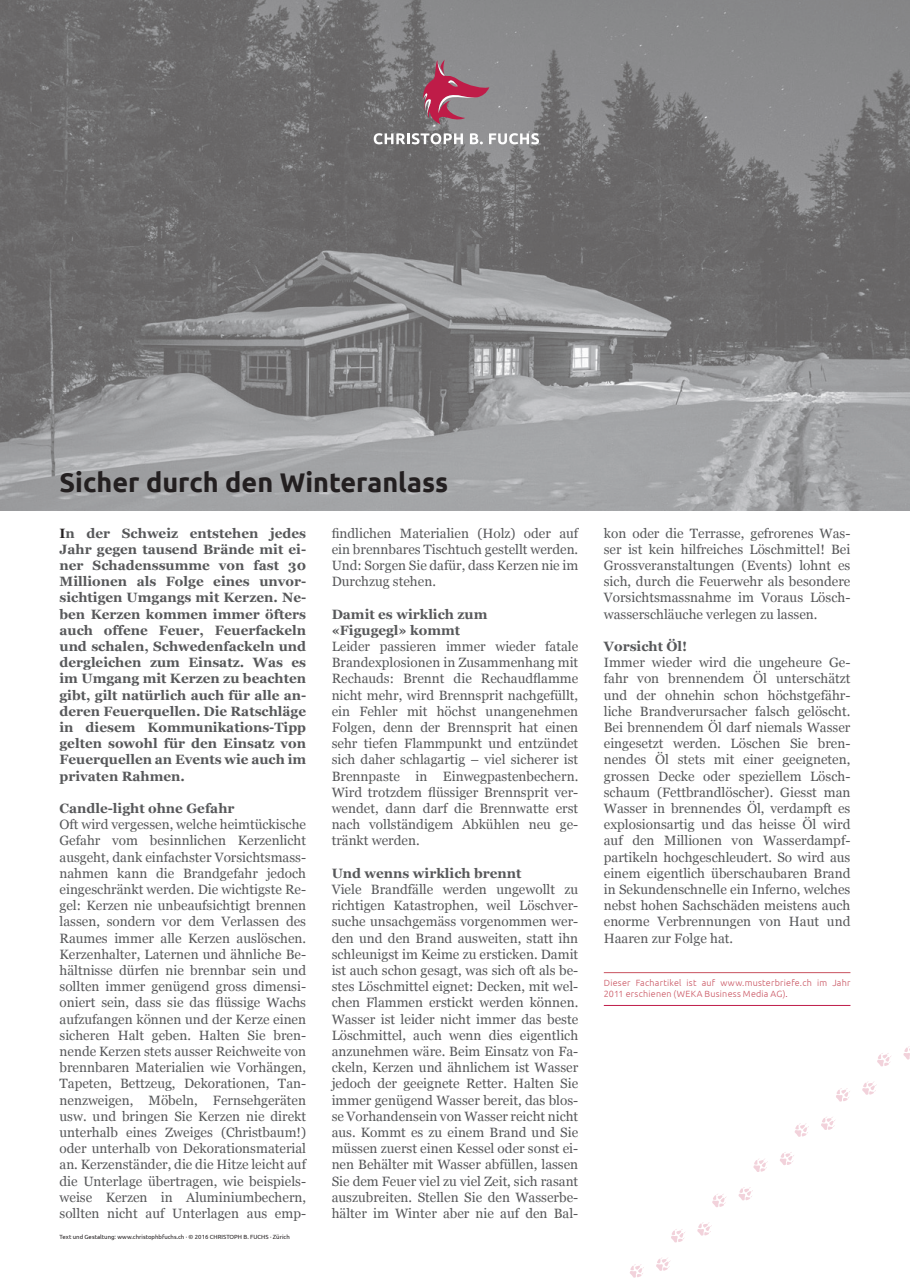
<style>
.page{position:relative;width:910px;height:1280px;background:#fff}
.page>*{position:absolute;margin:0;border:0;box-sizing:border-box;transform-origin:0 0}
.t1{font:700 27px "Ubuntu";color:#231f20}
.t2{font:13.5px/16.2px "Georgia";color:#57585a;text-align:justify}
.t3{font:700 13.5px/16.2px "Georgia";color:#57585a;text-align:justify}
.t4{font:300 9px/10.8px "Ubuntu";letter-spacing:.025em;color:#c95360}
.t5{font:6px "Ubuntu";color:#231f20}
.s1{color:#231f20}
.s2{color:#bf1c48}
</style>
<div class="page">
<img style="left:0;top:0;width:910px;height:510px">
<svg style="left:903px;top:1046px;width:7px;height:14px"></svg>
<svg style="left:862px;top:1082px;width:15px;height:13px"></svg>
<svg style="left:821px;top:1117px;width:14px;height:13px"></svg>
<svg style="left:780px;top:1152px;width:14px;height:13px"></svg>
<svg style="left:738px;top:1187px;width:15px;height:14px"></svg>
<svg style="left:697px;top:1222px;width:15px;height:14px"></svg>
<svg style="left:656px;top:1258px;width:15px;height:13px"></svg>
<svg style="left:877px;top:1053px;width:14px;height:14px"></svg>
<svg style="left:836px;top:1088px;width:14px;height:14px"></svg>
<svg style="left:794px;top:1123px;width:15px;height:14px"></svg>
<svg style="left:753px;top:1159px;width:15px;height:13px"></svg>
<svg style="left:712px;top:1194px;width:14px;height:13px"></svg>
<svg style="left:671px;top:1229px;width:14px;height:14px"></svg>
<svg style="left:630px;top:1264px;width:14px;height:14px"></svg>
<svg style="left:422px;top:60px;width:67px;height:64px;background:#9e6878"></svg>
<svg style="left:374px;top:133px;width:89px;height:11px"></svg>
<svg style="left:470px;top:133px;width:13px;height:11px"></svg>
<svg style="left:489px;top:133px;width:50px;height:11px"></svg>
<hr style="left:604px;top:972px;width:246px;height:1px;background:#c95360">
<hr style="left:604px;top:1005px;width:246px;height:1px;background:#bf1c48">
<p class="t1" style="left:60px;top:466px;width:390px">Sicher durch den Winteranlass</p>
<p class="t3" style="left:60px;top:525px;width:248px"><span class="s1">I</span>n der Schweiz entstehen jedes Jahr gegen tausend Brände mit ei&shy;ner Schadenssumme von fast 30<br>Millionen als Folge eines unvor&shy;sichtigen Umgangs mit Kerzen. Ne&shy;ben Kerzen kommen immer öfters auch offene Feuer, Feuerfackeln und schalen, Schwedenfackeln und dergleichen zum Einsatz. Was es im Umgang mit Kerzen zu beachten gibt, gilt natürlich auch für alle an&shy;deren Feuerquellen. Die Ratschläge in diesem Kommunikations-Tipp gelten sowohl für den Einsatz von Feuerquellen an Events wie auch im privaten Rahmen.</p>
<p class="t3" style="left:60px;top:800px;width:177px">Candle-light ohne Gefahr</p>
<p class="t2" style="left:60px;top:817px;width:248px">Oft wird vergessen, welche heimtückische Gefahr vom besinnlichen Kerzenlicht ausgeht, dank einfachster Vorsichtsmass&shy;nahmen kann die Brandgefahr jedoch eingeschränkt werden. Die wichtigste Re&shy;gel: Kerzen nie unbeaufsichtigt brennen lassen, sondern vor dem Verlassen des Raumes immer alle Kerzen auslöschen.<br>Kerzenhalter, Laternen und ähnliche Be&shy;hältnisse dürfen nie brennbar sein und sollten immer genügend gross dimensi&shy;oniert sein, dass sie das flüssige Wachs aufzufangen können und der Kerze einen sicheren Halt geben. Halten Sie bren&shy;nende Kerzen stets ausser Reichweite von brennbaren Materialien wie Vorhängen, Tapeten, Bettzeug, Dekorationen, Tan&shy;nenzweigen, Möbeln, Fernsehgeräten usw. und bringen Sie Kerzen nie direkt unterhalb eines Zweiges (Christbaum!) oder unterhalb von Dekorationsmaterial an. Kerzenständer, die die Hitze leicht auf die Unterlage übertragen, wie beispiels&shy;weise Kerzen in Aluminiumbechern, sollten nicht auf Unterlagen aus emp-</p>
<p class="t2" style="left:332px;top:525px;width:248px">findlichen Materialien (Holz) oder auf ein brennbares Tischtuch gestellt werden.<br>Und: Sorgen Sie dafür, dass Kerzen nie im Durchzug stehen.</p>
<p class="t3" style="left:332px;top:606px;width:157px">Damit es wirklich zum</p>
<p class="t3" style="left:332px;top:622px;width:130px">«Figugegl» kommt</p>
<p class="t2" style="left:332px;top:638px;width:248px">Leider passieren immer wieder fatale Brandexplosionen in Zusammenhang mit Rechauds: Brennt die Rechaudflamme nicht mehr, wird Brennsprit nachgefüllt, ein Fehler mit höchst unangenehmen Folgen, denn der Brennsprit hat einen sehr tiefen Flammpunkt und entzündet sich daher schlagartig – viel sicherer ist Brennpaste in Einwegpastenbechern.<br>Wird trotzdem flüssiger Brennsprit ver&shy;wendet, dann darf die Brennwatte erst nach vollständigem Abkühlen neu ge&shy;tränkt werden.</p>
<p class="t3" style="left:332px;top:865px;width:191px">Und wenns wirklich brennt</p>
<p class="t2" style="left:332px;top:881px;width:248px">Viele Brandfälle werden ungewollt zu richtigen Katastrophen, weil Löschver&shy;suche unsachgemäss vorgenommen wer&shy;den und den Brand ausweiten, statt ihn schleunigst im Keime zu ersticken. Damit ist auch schon gesagt, was sich oft als be&shy;stes Löschmittel eignet: Decken, mit wel&shy;chen Flammen erstickt werden können.<br>Wasser ist leider nicht immer das beste Löschmittel, auch wenn dies eigentlich anzunehmen wäre. Beim Einsatz von Fa&shy;ckeln, Kerzen und ähnlichem ist Wasser jedoch der geeignete Retter. Halten Sie immer genügend Wasser bereit, das blos&shy;se Vorhandensein von Wasser reicht nicht aus. Kommt es zu einem Brand und Sie müssen zuerst einen Kessel oder sonst ei&shy;nen Behälter mit Wasser abfüllen, lassen Sie dem Feuer viel zu viel Zeit, sich rasant auszubreiten. Stellen Sie den Wasserbe&shy;hälter im Winter aber nie auf den Bal-</p>
<p class="t5" style="left:60px;top:1233px;width:232px">Text und Gestaltung: www.christophbfuchs.ch · © 2016 CHRISTOPH B. FUCHS · Zürich</p>
<p class="t2" style="left:604px;top:525px;width:248px">kon oder die Terrasse, gefrorenes Was&shy;ser ist kein hilfreiches Löschmittel! Bei Grossveranstaltungen (Events) lohnt es sich, durch die Feuerwehr als besondere Vorsichtsmassnahme im Voraus Lösch&shy;wasserschläuche verlegen zu lassen.</p>
<p class="t3" style="left:604px;top:638px;width:85px">Vorsicht Öl!</p>
<p class="t2" style="left:604px;top:655px;width:248px">Immer wieder wird die ungeheure Ge&shy;fahr von brennendem Öl unterschätzt und der ohnehin schon höchstgefähr&shy;liche Brandverursacher falsch gelöscht.<br>Bei brennendem Öl darf niemals Wasser eingesetzt werden. Löschen Sie bren&shy;nendes Öl stets mit einer geeigneten, grossen Decke oder speziellem Lösch&shy;schaum (Fettbrandlöscher). Giesst man Wasser in brennendes Öl, verdampft es explosionsartig und das heisse Öl wird auf den Millionen von Wasserdampf&shy;partikeln hochgeschleudert. So wird aus einem eigentlich überschaubaren Brand in Sekundenschnelle ein Inferno, welches nebst hohen Sachschäden meistens auch enorme Verbrennungen von Haut und Haaren zur Folge hat.</p>
<p class="t4" style="left:604px;top:977px;width:248px">Dieser Fachartikel ist auf www.musterbriefe.ch im Jahr<br>2011 erschienen (WEKA Business Media AG)<span class="s2">.</span></p>
</div>
